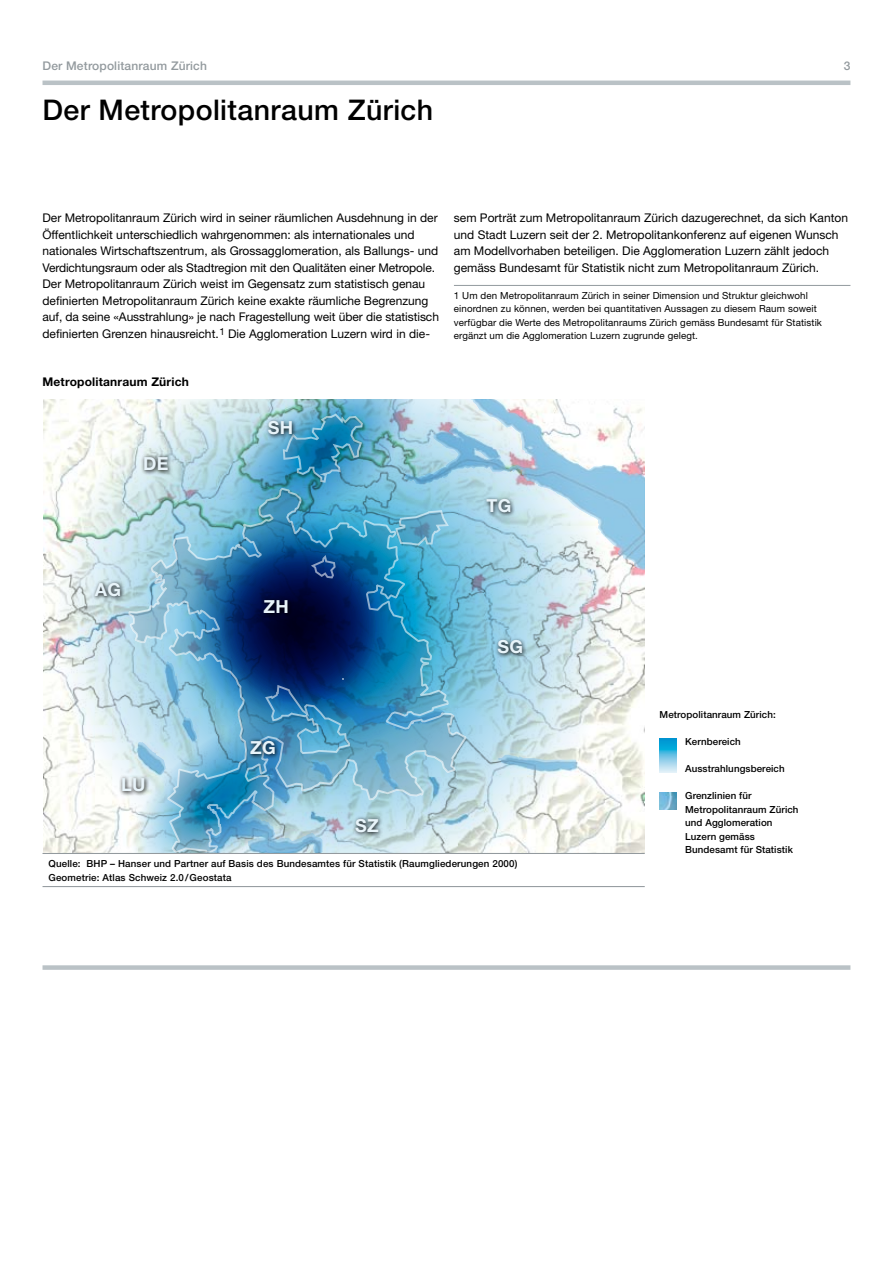
<style>
.page{position:relative;width:893px;height:1263px;background:#fff}
.page>*{position:absolute;margin:0;border:0;box-sizing:border-box;transform-origin:0 0}
.t1{font:500 28.5px "Helvetica Neue";letter-spacing:.015em;color:#000}
.t2{font:700 18px "Helvetica Neue";letter-spacing:.015em;color:#e8f4fa}
.t3{font:12px/16.5px "Helvetica Neue";color:#000}
.t4{font:500 12px "Helvetica Neue";letter-spacing:.015em;color:#939a9e}
.t5{font:700 12px "Helvetica Neue";letter-spacing:.015em;color:#000}
.t6{font:500 9.75px/13.5px "Helvetica Neue";letter-spacing:.01em;color:#000}
.t7{font:9.75px/13.5px "Helvetica Neue";letter-spacing:.01em;color:#000}
</style>
<div class="page">
<img style="left:43px;top:399px;width:71px;height:454px">
<svg style="left:43px;top:327px;width:583px;height:583px"></svg>
<img style="left:114px;top:399px;width:531px;height:454px">
<svg style="left:495px;top:637px;width:62px;height:36px;background:#a0c2cf"></svg>
<svg style="left:483px;top:496px;width:63px;height:36px;background:#b1cfd9"></svg>
<svg style="left:265px;top:418px;width:63px;height:36px;background:#4c96b8"></svg>
<svg style="left:141px;top:453px;width:63px;height:37px;background:#b2cbd2"></svg>
<svg style="left:91px;top:579px;width:63px;height:37px;background:#abc7cf"></svg>
<svg style="left:260px;top:596px;width:63px;height:37px;background:#000227"></svg>
<svg style="left:247px;top:737px;width:62px;height:37px;background:#4d8db3"></svg>
<svg style="left:119px;top:775px;width:60px;height:36px"></svg>
<svg style="left:352px;top:815px;width:61px;height:37px;background:#b4cdd3"></svg>
<div style="left:43px;top:334px;width:699px;height:65px;background:#fff"></div>
<div style="left:43px;top:853px;width:699px;height:66px;background:#fff"></div>
<hr style="left:43px;top:81px;width:807px;height:4px;background:#bac2c6">
<div style="left:43px;top:330px;width:699px;height:66px;background:#fff"></div>
<hr style="left:454px;top:285px;width:396px;height:1px;background:#939a9e">
<svg style="left:660px;top:738px;width:17px;height:34px"></svg>
<div style="left:43px;top:965px;width:807px;height:5px;background:#bac2c6"></div>
<hr style="left:43px;top:853px;width:602px;height:1px;background:#939a9e">
<hr style="left:43px;top:886px;width:602px;height:1px;background:#939a9e">
<img style="left:660px;top:792px;width:17px;height:17px">
<p class="t4" style="left:43px;top:59px;width:166px">Der Metropolitanraum Zürich</p>
<h1 class="t1" style="left:43px;top:93px;width:392px">Der Metropolitanraum Zürich</h1>
<p class="t4" style="left:844px;top:59px;width:8px">3</p>
<p class="t3" style="left:43px;top:209px;width:398px">Der Metropolitanraum Zürich wird in seiner räumlichen Ausdehnung in der Öffentlichkeit unterschiedlich wahrgenommen: als internationales und nationales Wirtschaftszentrum, als Grossagglomeration, als Ballungs- und Verdichtungsraum oder als Stadtregion mit den Qualitäten einer Metropole.<br>Der Metropolitanraum Zürich weist im Gegensatz zum statistisch genau definierten Metropolitanraum Zürich keine exakte räumliche Begrenzung auf, da seine «Ausstrahlung» je nach Fragestellung weit über die statistisch definierten Grenzen hinausreicht. <sup>1</sup> Die Agglomeration Luzern wird in die-</p>
<p class="t3" style="left:454px;top:209px;width:396px">sem Porträt zum Metropolitanraum Zürich dazugerechnet, da sich Kanton und Stadt Luzern seit der 2. Metropolitankonferenz auf eigenen Wunsch am Modellvorhaben beteiligen. Die Agglomeration Luzern zählt jedoch gemäss Bundesamt für Statistik nicht zum Metropolitanraum Zürich.</p>
<p class="t7" style="left:454px;top:288px;width:370px">1 Um den Metropolitanraum Zürich in seiner Dimension und Struktur gleichwohl einordnen zu können, werden bei quantitativen Aussagen zu diesem Raum soweit verfügbar die Werte des Metropolitanraums Zürich gemäss Bundesamt für Statistik ergänzt um die Agglomeration Luzern zugrunde gelegt.</p>
<p class="t5" style="left:43px;top:375px;width:148px">Metropolitanraum Zürich</p>
<h2 class="t2" style="left:143px;top:452px;width:27px">DE</h2>
<h2 class="t2" style="left:95px;top:578px;width:28px">AG</h2>
<h2 class="t2" style="left:121px;top:773px;width:26px">LU</h2>
<h2 class="t2" style="left:268px;top:417px;width:27px">SH</h2>
<h2 class="t2" style="left:264px;top:595px;width:27px">ZH</h2>
<h2 class="t2" style="left:250px;top:736px;width:27px">ZG</h2>
<h2 class="t2" style="left:355px;top:814px;width:25px">SZ</h2>
<h2 class="t2" style="left:487px;top:495px;width:26px">TG</h2>
<h2 class="t2" style="left:497px;top:636px;width:27px">SG</h2>
<p class="t6" style="left:49px;top:857px;width:470px">Quelle: BHP – Hanser und Partner auf Basis des Bundesamtes für Statistik (Raumgliederungen 2000)<br>Geometrie: Atlas Schweiz 2.0/Geostata</p>
<p class="t6" style="left:660px;top:708px;width:118px">Metropolitanraum Zürich:</p>
<p class="t6" style="left:685px;top:735px;width:57px">Kernbereich</p>
<p class="t6" style="left:685px;top:762px;width:101px">Ausstrahlungsbereich</p>
<p class="t6" style="left:685px;top:789px;width:115px">Grenzlinien für<br>Metropolitanraum Zürich und Agglomeration<br>Luzern gemäss<br>Bundesamt für Statistik</p>
</div>
